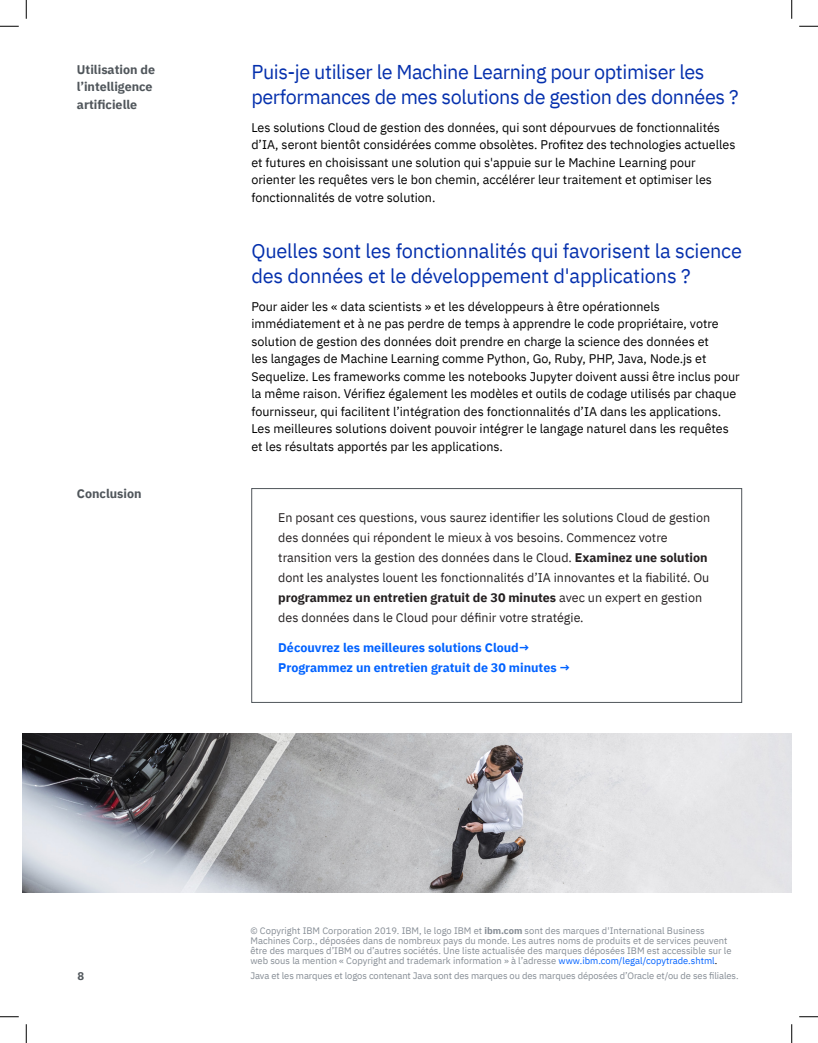
<style>
.page{position:relative;width:818px;height:1043px;background:#fff}
.page>*{position:absolute;margin:0;border:0;box-sizing:border-box;transform-origin:0 0}
.t1{font:20px/25px "IBM Plex Sans";letter-spacing:-.02em;color:#0530ad}
.t2{font:12.5px/17.5px "IBM Plex Sans";color:#000}
.t3{font:12.5px/20px "IBM Plex Sans";color:#231f20}
.t4{font:700 12.5px/20px "IBM Plex Sans";color:#0062ff}
.t5{font:700 12.5px/17.5px "IBM Plex Sans";color:#50565b}
.t6{font:700 11.25px "IBM Plex Sans";color:#50565b}
.t7{font:9.38px/10px "IBM Plex Sans";color:#868d95}
.s1{font-weight:700}
.s2{font-weight:600}
.s3{color:#0062ff}
.s4{color:#000}
</style>
<div class="page">
<img style="left:22px;top:733px;width:769px;height:159px">
<div style="left:251px;top:488px;width:490px;height:214px;border:1px solid #50565b"></div>
<svg style="left:0;top:25px;width:19px;height:2px"></svg>
<svg style="left:799px;top:25px;width:19px;height:2px"></svg>
<svg style="left:0;top:1016px;width:19px;height:1px"></svg>
<svg style="left:799px;top:1016px;width:19px;height:1px"></svg>
<svg style="left:25px;top:0;width:2px;height:19px"></svg>
<svg style="left:25px;top:1024px;width:2px;height:18px"></svg>
<svg style="left:791px;top:0;width:1px;height:19px"></svg>
<svg style="left:791px;top:1024px;width:1px;height:18px"></svg>
<p class="t5" style="left:77px;top:59px;width:80px">Utilisation de l’intelligence artificielle</p>
<p class="t5" style="left:77px;top:484px;width:66px">Conclusion</p>
<h1 class="t1" style="left:251px;top:58px;width:488px">Puis-je utiliser le Machine Learning pour optimiser les performances de mes solutions de gestion des données ?</h1>
<p class="t2" style="left:251px;top:118px;width:485px">Les solutions Cloud de gestion des données, qui sont dépourvues de fonctionnalités d’IA, seront bientôt considérées comme obsolètes. Profitez des technologies actuelles et futures en choisissant une solution qui s'appuie sur le Machine Learning pour orienter les requêtes vers le bon chemin, accélérer leur traitement et optimiser les fonctionnalités de votre solution.</p>
<h1 class="t1" style="left:251px;top:237px;width:492px">Quelles sont les fonctionnalités qui favorisent la science des données et le développement d'applications ?</h1>
<p class="t2" style="left:251px;top:296px;width:490px">Pour aider les « data scientists » et les développeurs à être opérationnels immédiatement et à ne pas perdre de temps à apprendre le code propriétaire, votre solution de gestion des données doit prendre en charge la science des données et<br>les langages de Machine Learning comme Python, Go, Ruby, PHP, Java, Node.js et Sequelize. Les frameworks comme les notebooks Jupyter doivent aussi être inclus pour la même raison. Vérifiez également les modèles et outils de codage utilisés par chaque fournisseur, qui facilitent l’intégration des fonctionnalités d’IA dans les applications.<br>Les meilleures solutions doivent pouvoir intégrer le langage naturel dans les requêtes et les résultats apportés par les applications.</p>
<p class="t3" style="left:278px;top:506px;width:433px">En posant ces questions, vous saurez identifier les solutions Cloud de gestion des données qui répondent le mieux à vos besoins. Commencez votre transition vers la gestion des données dans le Cloud. <span class="s1">Examinez une solution </span>dont les analystes louent les fonctionnalités d’IA innovantes et la fiabilité. Ou <span class="s1">programmez un entretien gratuit de 30 minutes</span> avec un expert en gestion des données dans le Cloud pour définir votre stratégie.</p>
<p class="t4" style="left:278px;top:636px;width:294px">Découvrez les meilleures solutions Cloud<span class="s2">→<br></span>Programmez un entretien gratuit de 30 minutes <span class="s2">→</span></p>
<p class="t6" style="left:77px;top:966px;width:8px">8</p>
<p class="t7" style="left:250px;top:924px;width:482px">© Copyright IBM Corporation 2019. IBM, le logo IBM et <span class="s1">ibm.com</span> sont des marques d'International Business Machines Corp., déposées dans de nombreux pays du monde. Les autres noms de produits et de services peuvent être des marques d’IBM ou d’autres sociétés. Une liste actualisée des marques déposées IBM est accessible sur le web sous la mention « Copyright and trademark information » à l’adresse <span class="s3">www.ibm.com/legal/copytrade.shtml</span><span class="s4">.</span></p>
<p class="t7" style="left:250px;top:970px;width:489px">Java et les marques et logos contenant Java sont des marques ou des marques déposées d’Oracle et/ou de ses filiales.</p>
</div>
